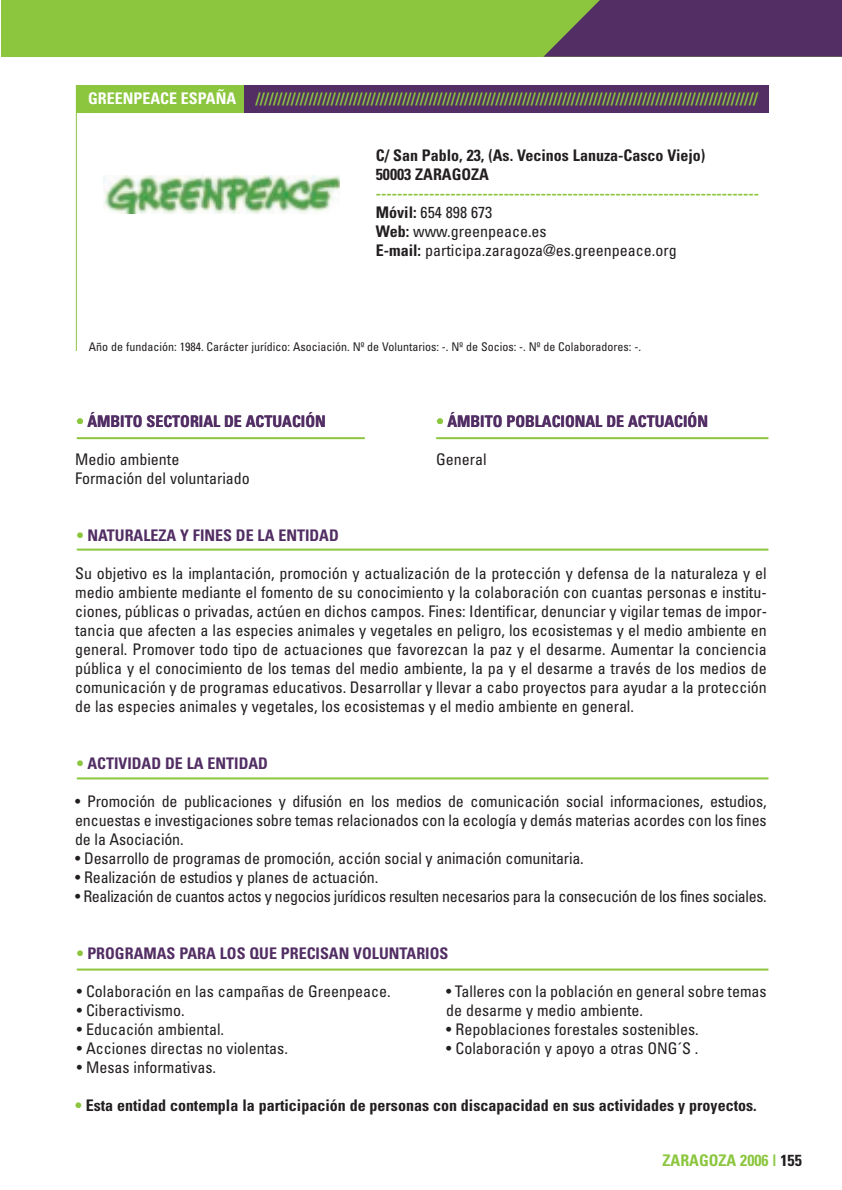
<style>
.page{position:relative;width:842px;height:1190px;background:#fff}
.page>*{position:absolute;margin:0;border:0;box-sizing:border-box;transform-origin:0 0}
.t1{font:condensed 16px/19px "Univers";color:#231f20;text-align:justify}
.t2{font:700 condensed 16px "Univers";color:#8bc63e}
.t3{font:700 condensed 16px/19px "Univers";color:#231f20}
.t4{font:700 condensed 16px "Univers";color:#522e64}
.t5{font:condensed 16px "Univers";letter-spacing:-.02em;color:#231f20}
.t6{font:700 condensed 16px "Univers";color:#fff}
.t7{font:condensed 12px "Univers";color:#231f20}
.s1{font-weight:700}
.s2{color:#8bc63e}
.s3{color:#231f20}
</style>
<div class="page">
<div style="left:76px;top:85px;width:692px;height:28px;background:#522e64"></div>
<hr style="left:76px;top:85px;width:1px;height:266px;background:#8bc63e">
<hr style="left:77px;top:549px;width:691px;height:2px;background:#8bc63e">
<hr style="left:77px;top:777px;width:691px;height:2px;background:#8bc63e">
<hr style="left:77px;top:969px;width:691px;height:2px;background:#8bc63e">
<hr style="left:77px;top:437px;width:288px;height:2px;background:#8bc63e">
<hr style="left:436px;top:437px;width:332px;height:2px;background:#8bc63e">
<div style="left:1px;top:0;width:841px;height:57px;background:#8bc63e"></div>
<svg style="left:543px;top:0;width:299px;height:57px;background:#573d60"></svg>
<div style="left:76px;top:85px;width:168px;height:28px;background:#8bc63e"></div>
<img style="left:103px;top:176px;width:236px;height:38px">
<p class="t6" style="left:88px;top:92px;width:150px">GREENPEACE ESPAÑA</p>
<p class="t2" style="left:256px;top:92px;width:504px">/////////////////////////////////////////////////////////////////////////////////////////////////////////////////</p>
<p class="t3" style="left:376px;top:147px;width:331px">C/ San Pablo, 23, (As. Vecinos Lanuza-Casco Viejo)<br>50003 ZARAGOZA</p>
<p class="t1" style="left:376px;top:204px;width:302px;text-align:left"><span class="s1">Móvil:</span> 654 898 673<br><span class="s1">Web:</span> www.greenpeace.es<br><span class="s1">E-mail:</span> participa.zaragoza@es.greenpeace.org</p>
<p class="t2" style="left:376px;top:187px;width:385px">------------------------------------------------------------------------</p>
<p class="t7" style="left:89px;top:342px;width:554px">Año de fundación: 1984. Carácter jurídico: Asociación. Nº de Voluntarios: -. Nº de Socios: -. Nº de Colaboradores: -.</p>
<p class="t4" style="left:77px;top:415px;width:250px"><span class="s2">•</span> ÁMBITO SECTORIAL DE ACTUACIÓN</p>
<p class="t4" style="left:437px;top:415px;width:273px"><span class="s2">•</span> ÁMBITO POBLACIONAL DE ACTUACIÓN</p>
<p class="t1" style="left:75px;top:451px;width:106px">Medio ambiente</p>
<p class="t1" style="left:436px;top:451px;width:52px">General</p>
<p class="t1" style="left:75px;top:470px;width:176px">Formación del voluntariado</p>
<p class="t4" style="left:77px;top:529px;width:264px"><span class="s2">•</span> NATURALEZA Y FINES DE LA ENTIDAD</p>
<p class="t1" style="left:75px;top:565px;width:693px">Su objetivo es la implantación, promoción y actualización de la protección y defensa de la naturaleza y el medio ambiente mediante el fomento de su conocimiento y la colaboración con cuantas personas e institu&shy;ciones, públicas o privadas, actúen en dichos campos. Fines: Identificar, denunciar y vigilar temas de impor&shy;tancia que afecten a las especies animales y vegetales en peligro, los ecosistemas y el medio ambiente en general. Promover todo tipo de actuaciones que favorezcan la paz y el desarme. Aumentar la conciencia pública y el conocimiento de los temas del medio ambiente, la pa y el desarme a través de los medios de comunicación y de programas educativos. Desarrollar y llevar a cabo proyectos para ayudar a la protección de las especies animales y vegetales, los ecosistemas y el medio ambiente en general.</p>
<p class="t4" style="left:77px;top:757px;width:193px"><span class="s2">•</span> ACTIVIDAD DE LA ENTIDAD</p>
<p class="t1" style="left:75px;top:793px;width:693px">• Promoción de publicaciones y difusión en los medios de comunicación social informaciones, estudios, encuestas e investigaciones sobre temas relacionados con la ecología y demás materias acordes con los fines de la Asociación.</p>
<p class="t1" style="left:75px;top:850px;width:510px">• Desarrollo de programas de promoción, acción social y animación comunitaria.</p>
<p class="t1" style="left:75px;top:869px;width:305px">• Realización de estudios y planes de actuación.</p>
<p class="t5" style="left:75px;top:890px;width:693px">• Realización de cuantos actos y negocios jurídicos resulten necesarios para la consecución de los fines sociales.</p>
<p class="t4" style="left:77px;top:947px;width:373px"><span class="s2">•</span> PROGRAMAS PARA LOS QUE PRECISAN VOLUNTARIOS</p>
<p class="t1" style="left:77px;top:983px;width:316px">• Colaboración en las campañas de Greenpeace.</p>
<p class="t1" style="left:446px;top:983px;width:322px">• Talleres con la población en general sobre temas</p>
<p class="t1" style="left:77px;top:1002px;width:109px">• Ciberactivismo.</p>
<p class="t1" style="left:446px;top:1002px;width:198px">de desarme y medio ambiente.</p>
<p class="t1" style="left:77px;top:1021px;width:149px">• Educación ambiental.</p>
<p class="t1" style="left:446px;top:1021px;width:254px">• Repoblaciones forestales sostenibles.</p>
<p class="t1" style="left:77px;top:1040px;width:213px">• Acciones directas no violentas.</p>
<p class="t1" style="left:446px;top:1040px;width:254px">• Colaboración y apoyo a otras ONG´S .</p>
<p class="t1" style="left:77px;top:1059px;width:141px">• Mesas informativas.</p>
<p class="t3" style="left:75px;top:1097px;width:683px"><span class="s2">•</span> Esta entidad contempla la participación de personas con discapacidad en sus actividades y proyectos.</p>
<p class="t2" style="left:663px;top:1155px;width:141px">ZARAGOZA 2006 | <span class="s3">155</span></p>
</div>
